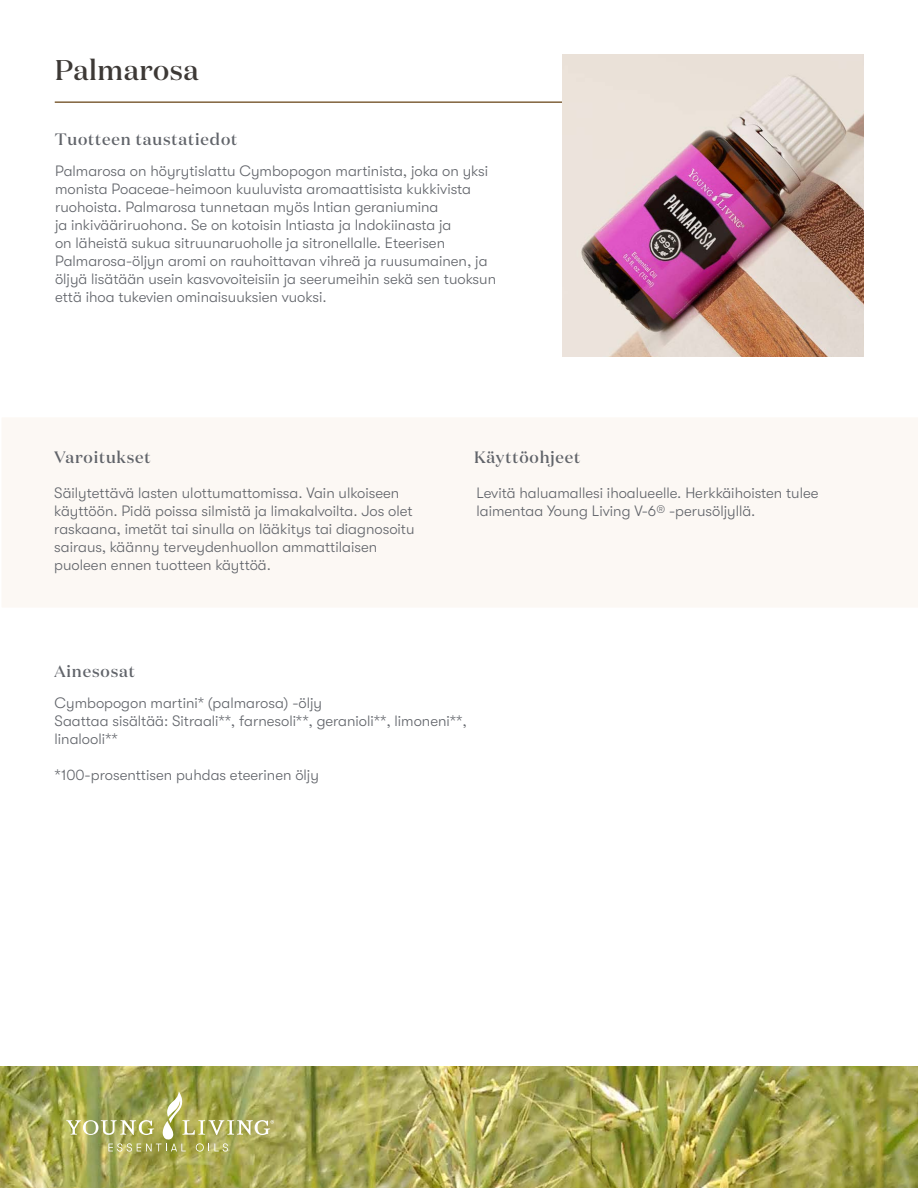
<style>
.page{position:relative;width:918px;height:1188px;background:#fff}
.page>*{position:absolute;margin:0;border:0;box-sizing:border-box;transform-origin:0 0}
.t1{font:500 28.5px "Domaine Display";letter-spacing:.02em;color:#3d3936}
.t2{font:500 16.5px "Domaine Display";letter-spacing:.05em;color:#61646a}
.t3{font:300 15px/18px "GT Walsheim Pro";color:#61646a}
</style>
<div class="page">
<img style="left:0;top:1067px;width:918px;height:121px">
<div style="left:2px;top:418px;width:916px;height:189px;background:#fcf8f4"></div>
<svg style="left:66px;top:1092px;width:208px;height:60px;background:#adaf62"></svg>
<hr style="left:55px;top:101px;width:544px;height:2px;background:#80623b">
<img style="left:562px;top:55px;width:302px;height:301px">
<h1 class="t1" style="left:55px;top:52px;width:145px">Palmarosa</h1>
<p class="t2" style="left:55px;top:128px;width:184px">Tuotteen taustatiedot</p>
<p class="t3" style="left:55px;top:162px;width:443px">Palmarosa on höyrytislattu Cymbopogon martinista, joka on yksi monista Poaceae-heimoon kuuluvista aromaattisista kukkivista ruohoista. Palmarosa tunnetaan myös Intian geraniumina<br>ja inkivääriruohona. Se on kotoisin Intiasta ja Indokiinasta ja<br>on läheistä sukua sitruunaruoholle ja sitronellalle. Eteerisen Palmarosa-öljyn aromi on rauhoittavan vihreä ja ruusumainen, ja öljyä lisätään usein kasvovoiteisiin ja seerumeihin sekä sen tuoksun että ihoa tukevien ominaisuuksien vuoksi.</p>
<p class="t2" style="left:54px;top:447px;width:98px">Varoitukset</p>
<p class="t3" style="left:54px;top:484px;width:362px">Säilytettävä lasten ulottumattomissa. Vain ulkoiseen käyttöön. Pidä poissa silmistä ja limakalvoilta. Jos olet raskaana, imetät tai sinulla on lääkitys tai diagnosoitu sairaus, käänny terveydenhuollon ammattilaisen puoleen ennen tuotteen käyttöä.</p>
<p class="t2" style="left:474px;top:447px;width:108px">Käyttöohjeet</p>
<p class="t3" style="left:476px;top:484px;width:344px">Levitä haluamallesi ihoalueelle. Herkkäihoisten tulee laimentaa Young Living V-6® -perusöljyllä.</p>
<p class="t2" style="left:54px;top:661px;width:82px">Ainesosat</p>
<p class="t3" style="left:55px;top:694px;width:414px">Cymbopogon martini* (palmarosa) -öljy<br>Saattaa sisältää: Sitraali**, farnesoli**, geranioli**, limoneni**, linalooli**</p>
<p class="t3" style="left:55px;top:766px;width:266px">*100-prosenttisen puhdas eteerinen öljy</p>
</div>
